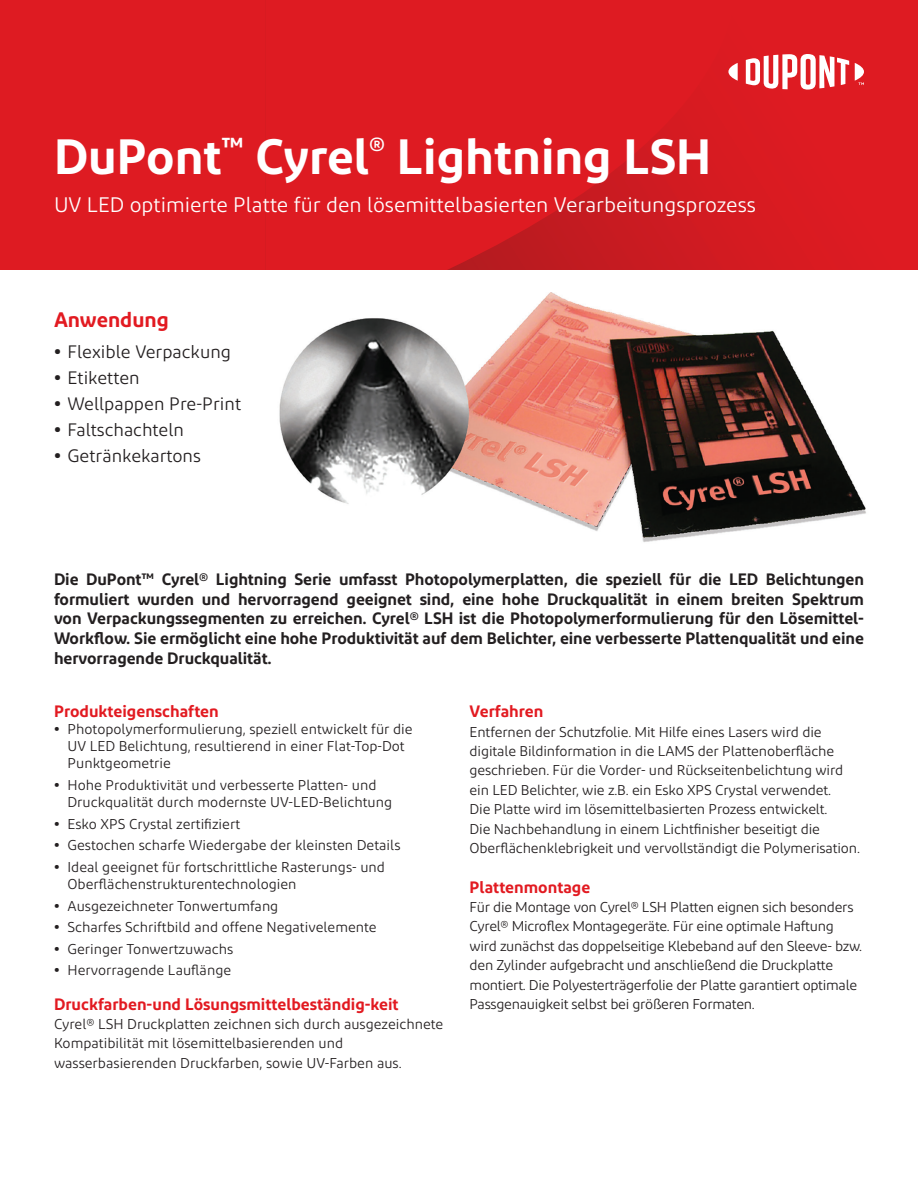
<style>
.page{position:relative;width:918px;height:1188px;background:#fff}
.page>*{position:absolute;margin:0;border:0;box-sizing:border-box;transform-origin:0 0}
.t1{font:600 49.5px "Diodrum";color:#fff}
.t2{font:21px "Diodrum";color:#fff}
.t3{font:600 21px "Diodrum";color:#e21a21}
.t4{font:18px "Diodrum";color:#231f20}
.t5{font:600 16.5px/19.8px "Diodrum";letter-spacing:-.005em;color:#231f20;text-align:justify}
.t6{font:600 16.5px "Diodrum";color:#e21a21}
.t7{font:14.25px/19.5px "Diodrum";letter-spacing:-.01em;color:#231f20}
.s1{font-weight:700}
</style>
<div class="page">
<div style="left:0;top:0;width:918px;height:270px;background:#de1b22"></div>
<svg style="left:447px;top:129px;width:291px;height:141px"></svg>
<svg style="left:728px;top:63px;width:10px;height:18px"></svg>
<svg style="left:746px;top:54px;width:103px;height:36px"></svg>
<svg style="left:855px;top:63px;width:9px;height:22px"></svg>
<img style="left:279px;top:293px;width:587px;height:249px">
<h1 class="t1" style="left:54px;top:125px;width:659px">DuPont<sup>™</sup> Cyrel<sup>®</sup> Lightning LSH</h1>
<h2 class="t2" style="left:54px;top:192px;width:703px">UV LED optimierte Platte für den lösemittelbasierten Verarbeitungsprozess</h2>
<h2 class="t3" style="left:54px;top:306px;width:116px">Anwendung</h2>
<p class="t4" style="left:54px;top:340px;width:179px"><span class="s1">•</span> Flexible Verpackung</p>
<p class="t4" style="left:54px;top:366px;width:87px"><span class="s1">•</span> Etiketten</p>
<p class="t4" style="left:54px;top:393px;width:189px"><span class="s1">•</span> Wellpappen Pre-Print</p>
<p class="t4" style="left:54px;top:419px;width:132px"><span class="s1">•</span> Faltschachteln</p>
<p class="t4" style="left:54px;top:445px;width:148px"><span class="s1">•</span> Getränkekartons</p>
<p class="t5" style="left:54px;top:569px;width:812px">Die DuPont™ Cyrel® Lightning Serie umfasst Photopolymerplatten, die speziell für die LED Belichtungen formuliert wurden und hervorragend geeignet sind, eine hohe Druckqualität in einem breiten Spektrum von Verpackungssegmenten zu erreichen. Cyrel® LSH ist die Photopolymerformulierung für den Lösemittel-Workflow. Sie ermöglicht eine hohe Produktivität auf dem Belichter, eine verbesserte Plattenqualität und eine hervorragende Druckqualität.</p>
<p class="t6" style="left:54px;top:701px;width:166px">Produkteigenschaften</p>
<p class="t7" style="left:67px;top:720px;width:347px;line-height:17.1px;text-indent:-13px"><span class="s1">•</span> Photopolymerformulierung, speziell entwickelt für die<br>UV LED Belichtung, resultierend in einer Flat-Top-Dot<br>Punktgeometrie</p>
<p class="t7" style="left:67px;top:776px;width:326px;line-height:17.1px;text-indent:-13px"><span class="s1">•</span> Hohe Produktivität und verbesserte Platten- und<br>Druckqualität durch modernste UV-LED-Belichtung</p>
<p class="t7" style="left:54px;top:814px;width:188px"><span class="s1">•</span> Esko XPS Crystal zertifiziert</p>
<p class="t7" style="left:54px;top:835px;width:348px"><span class="s1">•</span> Gestochen scharfe Wiedergabe der kleinsten Details</p>
<p class="t7" style="left:67px;top:858px;width:319px;line-height:17.1px;text-indent:-13px"><span class="s1">•</span> Ideal geeignet für fortschrittliche Rasterungs- und<br>Oberflächenstrukturentechnologien</p>
<p class="t7" style="left:54px;top:896px;width:226px"><span class="s1">•</span> Ausgezeichneter Tonwertumfang</p>
<p class="t7" style="left:54px;top:917px;width:324px"><span class="s1">•</span> Scharfes Schriftbild and offene Negativelemente</p>
<p class="t7" style="left:54px;top:939px;width:181px"><span class="s1">•</span> Geringer Tonwertzuwachs</p>
<p class="t7" style="left:54px;top:960px;width:179px"><span class="s1">•</span> Hervorragende Lauflänge</p>
<p class="t6" style="left:54px;top:993px;width:346px">Druckfarben-und Lösungsmittelbeständig-keit</p>
<p class="t7" style="left:54px;top:1014px;width:391px">Cyrel® LSH Druckplatten zeichnen sich durch ausgezeichnete<br>Kompatibilität mit lösemittelbasierenden und wasserbasierenden Druckfarben, sowie UV-Farben aus.</p>
<p class="t6" style="left:470px;top:701px;width:75px">Verfahren</p>
<p class="t7" style="left:470px;top:722px;width:392px">Entfernen der Schutzfolie. Mit Hilfe eines Lasers wird die digitale Bildinformation in die LAMS der Plattenoberfläche geschrieben. Für die Vorder- und Rückseitenbelichtung wird ein LED Belichter, wie z.B. ein Esko XPS Crystal verwendet.<br>Die Platte wird im lösemittelbasierten Prozess entwickelt.<br>Die Nachbehandlung in einem Lichtfinisher beseitigt die Oberflächenklebrigkeit und vervollständigt die Polymerisation.</p>
<p class="t6" style="left:470px;top:876px;width:122px">Plattenmontage</p>
<p class="t7" style="left:470px;top:897px;width:394px">Für die Montage von Cyrel® LSH Platten eignen sich besonders Cyrel® Microflex Montagegeräte. Für eine optimale Haftung wird zunächst das doppelseitige Klebeband auf den Sleeve- bzw. den Zylinder aufgebracht und anschließend die Druckplatte montiert. Die Polyesterträgerfolie der Platte garantiert optimale Passgenauigkeit selbst bei größeren Formaten.</p>
</div>
